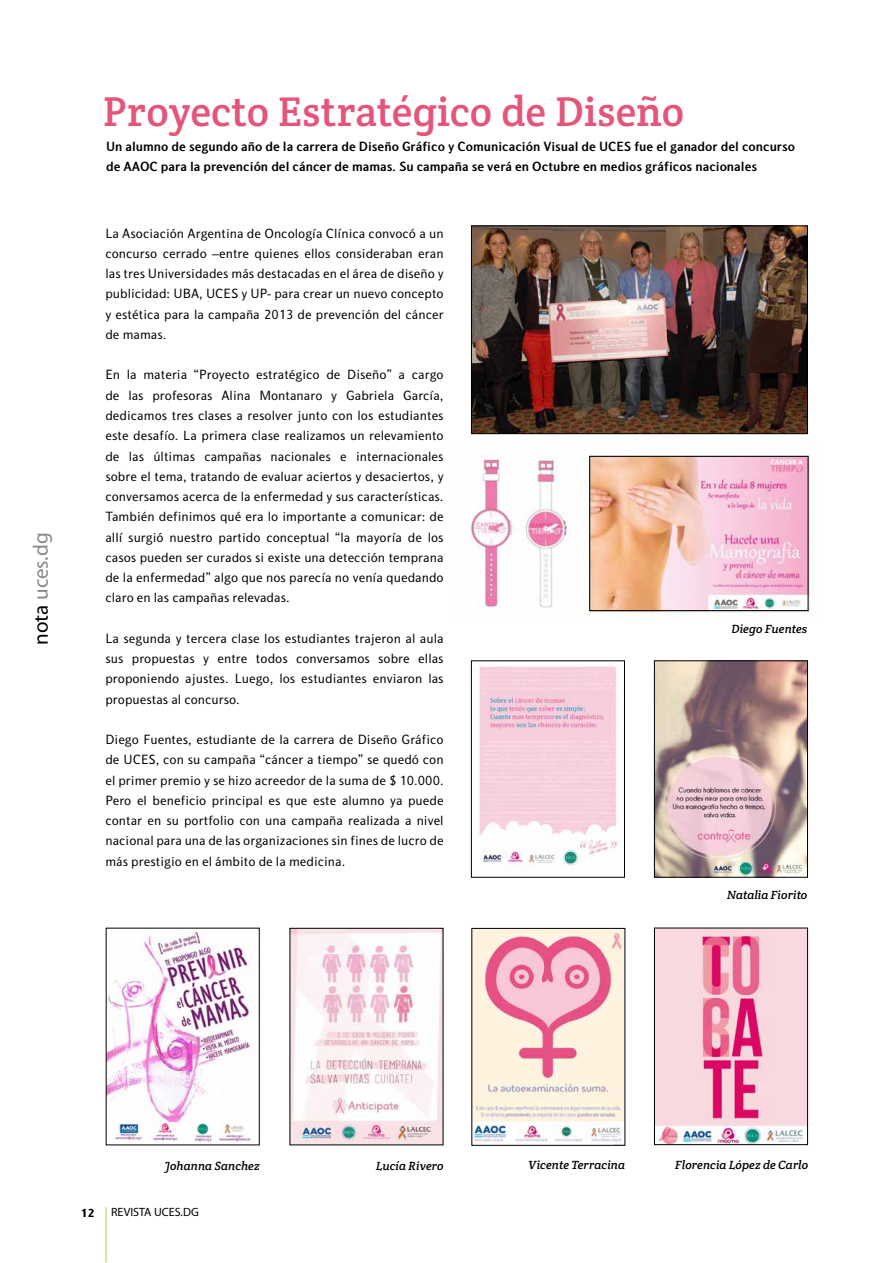
<style>
.page{position:relative;width:893px;height:1263px;background:#fff}
.page>*{position:absolute;margin:0;border:0;box-sizing:border-box;transform-origin:0 0}
.t1{font:42px "Crete Rounded";letter-spacing:.005em;color:#e5557a}
.t2{font:21px "Myriad Pro";color:#87888a}
.t3{font:13.5px/20.2px "Centuria";color:#000;text-align:justify}
.t4{font:700 13.5px/20.2px "Centuria";color:#000}
.t5{font:italic 12px "Crete Rounded";letter-spacing:.005em;color:#000}
.t6{font:12px "Myriad Pro";color:#000}
.t7{font:12px "Centuria Negra";color:#000}
.s1{color:#000}
</style>
<div class="page">
<hr style="left:105px;top:1207px;width:1px;height:55px;background:#dadc97">
<hr style="left:106px;top:1207px;width:1px;height:55px;background:#dadc97">
<img style="left:466px;top:455px;width:344px;height:160px">
<img style="left:473px;top:228px;width:333px;height:204px">
<div style="left:471px;top:226px;width:337px;height:208px;border:1px solid #000"></div>
<img style="left:108px;top:931px;width:148px;height:211px">
<img style="left:292px;top:930px;width:149px;height:213px">
<img style="left:473px;top:930px;width:150px;height:214px">
<div style="left:471px;top:928px;width:154px;height:218px;border:1px solid #000"></div>
<img style="left:479px;top:666px;width:142px;height:201px">
<div style="left:471px;top:660px;width:154px;height:218px;border:1px solid #000"></div>
<img style="left:656px;top:930px;width:150px;height:213px">
<div style="left:654px;top:928px;width:154px;height:217px;border:1px solid #000"></div>
<img style="left:656px;top:662px;width:150px;height:214px">
<div style="left:654px;top:660px;width:154px;height:218px;border:1px solid #000"></div>
<div style="left:589px;top:456px;width:219px;height:155px;border:1px solid #000"></div>
<h2 class="t2" style="left:28px;top:645px;width:114px;rotate:-90deg"><span class="s1">nota</span> uces.dg</h2>
<h1 class="t1" style="left:103px;top:88px;width:582px">Proyecto Estratégico de Diseño</h1>
<p class="t4" style="left:106px;top:136px;width:691px">Un alumno de segundo año de la carrera de Diseño Gráfico y Comunicación Visual de UCES fue el ganador del concurso de AAOC para la prevención del cáncer de mamas. Su campaña se verá en Octubre en medios gráficos nacionales</p>
<p class="t3" style="left:105px;top:223px;width:340px">La Asociación Argentina de Oncología Clínica convocó a un concurso cerrado –entre quienes ellos consideraban eran las tres Universidades más destacadas en el área de diseño y publicidad: UBA, UCES y UP- para crear un nuevo concepto y estética para la campaña 2013 de prevención del cáncer de mamas.</p>
<p class="t3" style="left:105px;top:365px;width:340px">En la materia “Proyecto estratégico de Diseño” a cargo de las profesoras Alina Montanaro y Gabriela García, dedicamos tres clases a resolver junto con los estudiantes este desafío. La primera clase realizamos un relevamiento de las últimas campañas nacionales e internacionales sobre el tema, tratando de evaluar aciertos y desaciertos, y conversamos acerca de la enfermedad y sus características.<br>También definimos qué era lo importante a comunicar: de allí surgió nuestro partido conceptual “la mayoría de los casos pueden ser curados si existe una detección temprana de la enfermedad” algo que nos parecía no venía quedando claro en las campañas relevadas.</p>
<p class="t3" style="left:105px;top:628px;width:340px">La segunda y tercera clase los estudiantes trajeron al aula sus propuestas y entre todos conversamos sobre ellas proponiendo ajustes. Luego, los estudiantes enviaron las propuestas al concurso.</p>
<p class="t3" style="left:105px;top:729px;width:340px">Diego Fuentes, estudiante de la carrera de Diseño Gráfico de UCES, con su campaña “cáncer a tiempo” se quedó con el primer premio y se hizo acreedor de la suma de $ 10.000.<br>Pero el beneficio principal es que este alumno ya puede contar en su portfolio con una campaña realizada a nivel nacional para una de las organizaciones sin fines de lucro de más prestigio en el ámbito de la medicina.</p>
<p class="t5" style="left:731px;top:621px;width:78px">Diego Fuentes</p>
<p class="t5" style="left:727px;top:888px;width:82px">Natalia Fiorito</p>
<p class="t5" style="left:164px;top:1159px;width:97px">Johanna Sanchez</p>
<p class="t5" style="left:376px;top:1159px;width:69px">Lucía Rivero</p>
<p class="t5" style="left:528px;top:1158px;width:98px">Vicente Terracina</p>
<p class="t5" style="left:675px;top:1158px;width:135px">Florencia López de Carlo</p>
<p class="t7" style="left:81px;top:1206px;width:15px">12</p>
<p class="t6" style="left:111px;top:1204px;width:89px">REVISTA UCES.DG</p>
</div>
